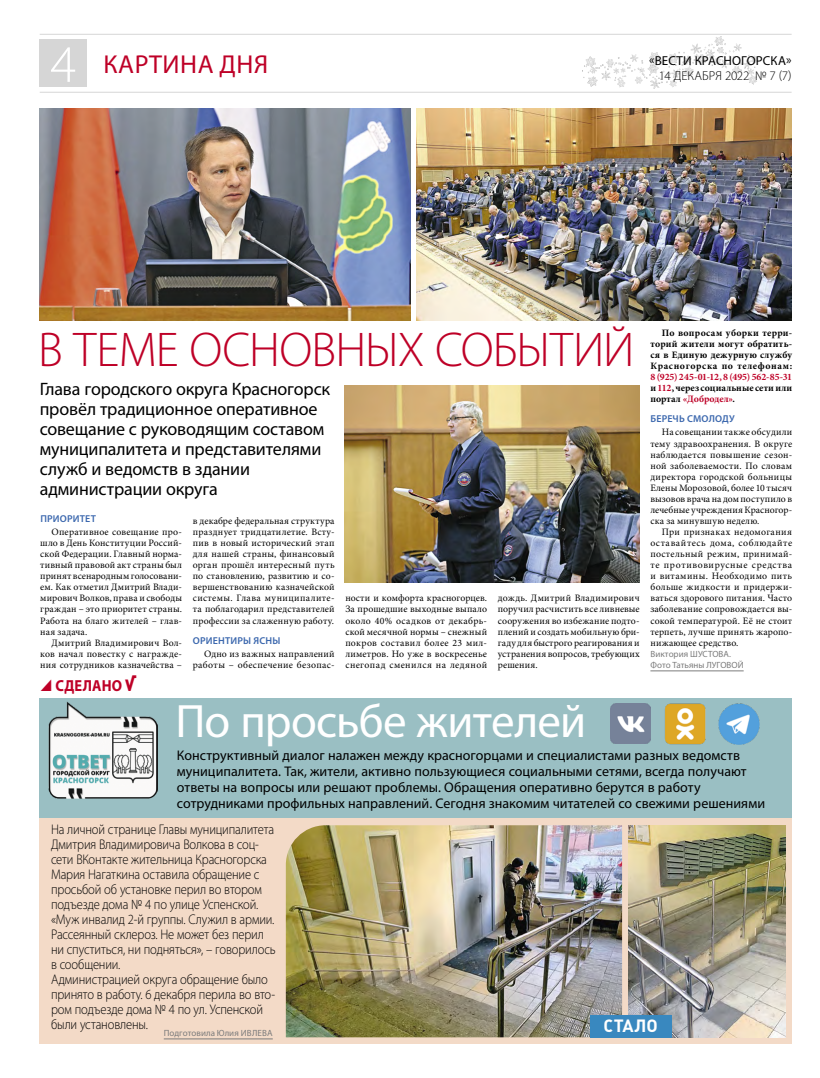
<style>
.page{position:relative;width:820px;height:1078px;background:#fff}
.page>*{position:absolute;margin:0;border:0;box-sizing:border-box;transform-origin:0 0}
.t1{font:300 53px "Myriad Pro";color:#fff}
.t2{font:300 49px "Myriad Pro";letter-spacing:-.015em;color:#be0027}
.t3{font:47px "Myriad Pro";letter-spacing:-.015em;color:#fff}
.t4{font:26px "Myriad Pro";letter-spacing:.02em;color:#be0027}
.t5{font:18px/20px "Myriad Pro";letter-spacing:-.01em;color:#000}
.t6{font:700 17.5px "Plumb";color:#fff}
.t7{font:700 16px "Myriad Pro";letter-spacing:.015em;color:#be0027;scale:.9 1}
.t8{font:300 14px/15px "Myriad Pro";letter-spacing:-.01em;color:#000;scale:.9 1}
.t9{font:14px/16px "Myriad Pro";color:#000}
.t10{font:13px "Myriad Pro";letter-spacing:.01em;color:#000}
.t11{font:300 13px "Myriad Pro";letter-spacing:-.005em;color:#000}
.t12{font:600 10px "Myriad Pro";letter-spacing:.015em;color:#3c68ae}
.t13{font:9.8px/11.1px "Minion Pro";letter-spacing:.015em;color:#000;text-align:justify}
.t14{font:700 9.8px/11.1px "Minion Pro";letter-spacing:.05em;color:#000;text-align:justify}
.t15{font:700 9.8px/11.1px "Minion Pro";color:#be0027;text-align:justify}
.t16{font:9px/11.1px "Myriad Pro";color:#7c7c7c}
.s1{font-family:"Plumb C";font-size:22px}
.s2{color:#000}
</style>
<div class="page">
<img style="left:582px;top:36px;width:175px;height:52px">
<hr style="left:40px;top:92px;width:751px;height:1px;background:#d6d6d6">
<hr style="left:40px;top:34px;width:751px;height:1px;background:#d6d6d6">
<div style="left:40px;top:40px;width:47px;height:47px;background:#d6d6d6"></div>
<div style="left:40px;top:806px;width:751px;height:237px;background:#f3dac7"></div>
<div style="left:40px;top:698px;width:751px;height:119px;background:#9abfc3"></div>
<img style="left:610px;top:703px;width:40px;height:40px">
<img style="left:718px;top:703px;width:42px;height:42px">
<img style="left:664px;top:703px;width:42px;height:42px">
<img style="left:48px;top:701px;width:109px;height:97px">
<hr style="left:650px;top:670px;width:93px;height:1px;background:#7c7c7c">
<img style="left:40px;top:108px;width:370px;height:212px">
<img style="left:416px;top:108px;width:375px;height:212px">
<img style="left:286px;top:825px;width:335px;height:212px">
<img style="left:628px;top:825px;width:157px;height:212px">
<div style="left:589px;top:1015px;width:82px;height:22px;background:#3988bf"></div>
<hr style="left:164px;top:1038px;width:109px;height:1px;background:#7c7c7c">
<img style="left:344px;top:385px;width:295px;height:197px">
<h1 class="t1" style="left:50px;top:32px;width:27px">4</h1>
<h3 class="t10" style="left:649px;top:53px;width:144px">«ВЕСТИ КРАСНОГОРСКА»</h3>
<h3 class="t4" style="left:103px;top:48px;width:166px">КАРТИНА ДНЯ</h3>
<h3 class="t11" style="left:658px;top:68px;width:134px">14 ДЕКАБРЯ 2022 № 7 (7)</h3>
<h2 class="t2" style="left:38px;top:320px;width:597px">В ТЕМЕ ОСНОВНЫХ СОБЫТИЙ</h2>
<h3 class="t5" style="left:40px;top:378px;width:292px">Глава городского округа Красногорск провёл традиционное оперативное совещание с руководящим составом муниципалитета и представителями служб и ведомств в здании администрации округа</h3>
<p class="t12" style="left:40px;top:512px;width:57px">ПРИОРИТЕТ</p>
<p class="t13" style="left:40px;top:526px;width:143px;text-indent:11px">Оперативное совещание про&shy;шло в День Конституции Россий&shy;ской Федерации. Главный норма&shy;тивный правовой акт страны был принят всенародным голосовани&shy;ем. Как отметил Дмитрий Влади&shy;мирович Волков, права и свободы граждан – это приоритет страны.<br>Работа на благо жителей – глав&shy;ная задача.</p>
<p class="t13" style="left:40px;top:637px;width:143px;text-indent:11px">Дмитрий Владимирович Вол&shy;ков начал повестку с награжде&shy;ния сотрудников казначейства –</p>
<h3 class="t7" style="left:55px;top:674px;width:92px">СДЕЛАНО <span class="s1">√</span></h3>
<p class="t13" style="left:193px;top:515px;width:143px">в декабре федеральная структура празднует тридцатилетие. Всту&shy;пив в новый исторический этап для нашей страны, финансовый орган прошёл интересный путь по становлению, развитию и со&shy;вершенствованию казначейской системы. Глава муниципалите&shy;та поблагодарил представителей профессии за слаженную работу.</p>
<p class="t12" style="left:193px;top:633px;width:89px">ОРИЕНТИРЫ ЯСНЫ</p>
<p class="t13" style="left:193px;top:648px;width:143px;text-align:right">Одно из важных направлений работы – обеспечение безопас-</p>
<p class="t13" style="left:345px;top:592px;width:143px">ности и комфорта красногорцев.<br>За прошедшие выходные выпало около 40% осадков от декабрь&shy;ской месячной нормы – снежный покров составил более 23 мил&shy;лиметров. Но уже в воскресенье снегопад сменился на ледяной</p>
<p class="t13" style="left:497px;top:592px;width:143px">дождь. Дмитрий Владимирович поручил расчистить все ливневые сооружения во избежание подто&shy;плений и создать мобильную бри&shy;гаду для быстрого реагирования и устранения вопросов, требующих решения.</p>
<p class="t14" style="left:650px;top:327px;width:143px;text-indent:11px">По вопросам уборки терри&shy;торий жители могут обратить&shy;ся в Единую дежурную службу Красногорска по телефонам:</p>
<p class="t15" style="left:650px;top:371px;width:143px">8 (925) 245-01-12, 8 (495) 562-85-31 <span class="s2">и</span> 112<span class="s2">, через социальные сети или портал</span> «Добродел»<span class="s2">.</span></p>
<p class="t12" style="left:650px;top:412px;width:86px">БЕРЕЧЬ СМОЛОДУ</p>
<p class="t13" style="left:650px;top:426px;width:143px;text-indent:11px">На совещании также обсудили тему здравоохранения. В округе наблюдается повышение сезон&shy;ной заболеваемости. По словам директора городской больницы Елены Морозовой, более 10 тысяч вызовов врача на дом поступило в лечебные учреждения Красногор&shy;ска за минувшую неделю.</p>
<p class="t13" style="left:650px;top:526px;width:143px;text-indent:11px">При признаках недомогания оставайтесь дома, соблюдайте постельный режим, принимай&shy;те противовирусные средства и витамины. Необходимо пить больше жидкости и придержи&shy;ваться здорового питания. Часто заболевание сопровождается вы&shy;сокой температурой. Её не стоит терпеть, лучше принять жаропо&shy;нижающее средство.</p>
<p class="t16" style="left:650px;top:648px;width:95px">Виктория ШУСТОВА.<br>Фото Татьяны ЛУГОВОЙ</p>
<h3 class="t3" style="left:175px;top:692px;width:412px">По просьбе жителей</h3>
<p class="t9" style="left:177px;top:747px;width:589px">Конструктивный диалог налажен между красногорцами и специалистами разных ведомств муниципалитета. Так, жители, активно пользующиеся социальными сетями, всегда получают ответы на вопросы или решают проблемы. Обращения оперативно берутся в работу сотрудниками профильных направлений. Сегодня знакомим читателей со свежими решениями</p>
<p class="t8" style="left:51px;top:821px;width:251px">На личной странице Главы муниципалитета Дмитрия Владимировича Волкова в соц&shy;сети ВКонтакте жительница Красногорска Мария Нагаткина оставила обращение с просьбой об установке перил во втором подъезде дома № 4 по улице Успенской. «Муж инвалид 2-й группы. Служил в армии.<br>Рассеянный склероз. Не может без перил ни спуститься, ни подняться», – говорилось в сообщении.<br>Администрацией округа обращение было принято в работу. 6 декабря перила во вто&shy;ром подъезде дома № 4 по ул. Успенской были установлены.</p>
<h3 class="t6" style="left:603px;top:1015px;width:56px">СТАЛО</h3>
<p class="t16" style="left:164px;top:1026px;width:110px">Подготовила Юлия ИВЛЕВА</p>
</div>
